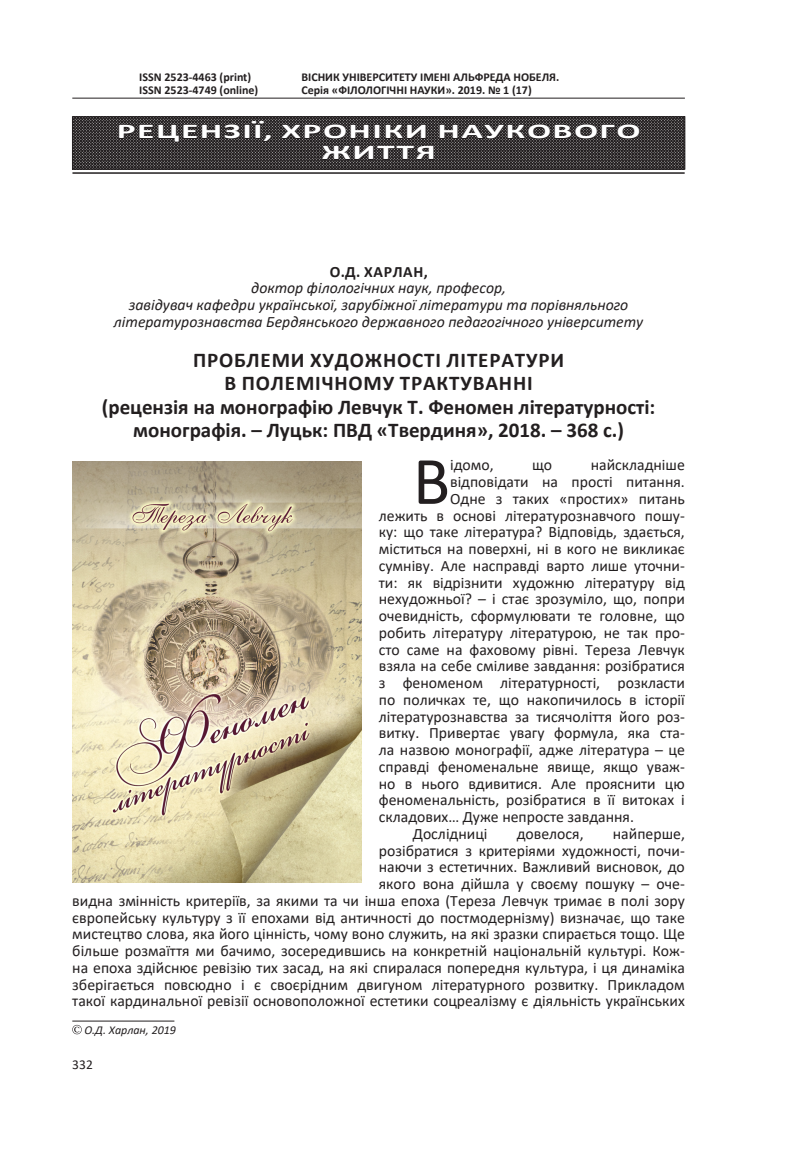
<style>
.page{position:relative;width:787px;height:1149px;background:#fff}
.page>*{position:absolute;margin:0;border:0;box-sizing:border-box;transform-origin:0 0}
.Буквица{font:68.55px "Calibri";color:#231f20}
.ОСНОВНОЙ{font:700 21px/23.2px "Calibri";color:#231f20;text-align:center}
.Название_статьи{font:700 21px "Calibri";letter-spacing:.04em;color:#231f20}
.Рубрика{font:700 21px/21px "Calibri";letter-spacing:.04em;color:#fff;text-align:center;scale:1.7 1}
.Буквица-2{font:15.75px "Calibri";color:#231f20}
.ОСНОВНОЙ-2{font:15.75px/16.8px "Calibri";color:#231f20;text-align:right}
.место_работ{font:italic 15.75px/16.8px "Calibri";color:#231f20;text-align:center}
.автор{font:700 15.75px "Calibri";letter-spacing:.04em;color:#231f20}
.t1{font:13.5px "Calibri";color:#231f20}
.t2{font:700 12px "Calibri";color:#231f20}
.знак_охрани{font:italic 12px "Calibri";color:#231f20}
</style>
<div class="page">
<hr style="left:72px;top:98px;width:613px;height:1px;background:#231f20">
<img style="left:74px;top:119px;width:609px;height:48px">
<div style="left:72px;top:117px;width:613px;height:52px;border:1px solid #231f20"></div>
<hr style="left:72px;top:172px;width:612px;height:2px;background:#231f20">
<svg style="left:118px;top:121px;width:154px;height:22px;background:#383536"></svg>
<svg style="left:281px;top:123px;width:145px;height:16px;background:#373435"></svg>
<svg style="left:439px;top:123px;width:201px;height:16px;background:#373435"></svg>
<svg style="left:322px;top:145px;width:112px;height:17px;background:#383435"></svg>
<hr style="left:72px;top:1020px;width:102px;height:1px;background:#231f20">
<svg style="left:72px;top:1024px;width:10px;height:9px"></svg>
<img style="left:72px;top:461px;width:289px;height:421px">
<p class="t2" style="left:139px;top:68px;width:113px">ISSN 2523-4463 (print)</p>
<p class="t2" style="left:301px;top:68px;width:259px">ВІСНИК УНІВЕРСИТЕТУ ІМЕНІ АЛЬФРЕДА НОБЕЛЯ.</p>
<p class="t2" style="left:139px;top:81px;width:121px">ISSN 2523-4749 (online)</p>
<p class="t2" style="left:301px;top:81px;width:232px">Серія «ФІЛОЛОГІЧНІ НАУКИ». 2019. № 1 (17)</p>
<p class="Рубрика" style="left:117px;top:121px;width:309px">РЕЦЕНЗІЇ, ХРОНІКИ НАУКОВОГО<br>ЖИТТЯ</p>
<p class="автор" style="left:330px;top:260px;width:99px">О.Д. ХАРЛАН,</p>
<p class="место_работ" style="left:251px;top:279px;width:256px">доктор філологічних наук, професор,</p>
<p class="место_работ" style="left:114px;top:296px;width:531px">завідувач кафедри української, зарубіжної літератури та порівняльного літературознавства Бердянського державного педагогічного університету</p>
<p class="Название_статьи" style="left:193px;top:345px;width:372px">ПРОБЛЕМИ ХУДОЖНОСТІ ЛІТЕРАТУРИ</p>
<p class="Название_статьи" style="left:224px;top:368px;width:310px">В ПОЛЕМІЧНОМУ ТРАКТУВАННІ</p>
<p class="ОСНОВНОЙ" style="left:102px;top:394px;width:555px">(рецензія на монографію Левчук Т. Феномен літературності: монографія. – Луцьк: ПВД «Твердиня», 2018. – 368 с.)</p>
<p class="Буквица" style="left:413px;top:433px;width:39px">В</p>
<p class="Буквица-2" style="left:450px;top:454px;width:45px">ідомо,</p>
<p class="Буквица-2" style="left:532px;top:454px;width:22px">що</p>
<p class="Буквица-2" style="left:590px;top:454px;width:96px">найскладніше</p>
<p class="Буквица-2" style="left:450px;top:471px;width:236px">відповідати на прості питання.</p>
<p class="Буквица-2" style="left:450px;top:487px;width:236px">Одне з таких «простих» питань</p>
<p class="Буквица-2" style="left:379px;top:504px;width:307px">лежить в основі літературознавчого пошу-</p>
<p class="Буквица-2" style="left:379px;top:521px;width:307px">ку: що таке література? Відповідь, здається,</p>
<p class="Буквица-2" style="left:379px;top:537px;width:307px">міститься на поверхні, ні в кого не викликає</p>
<p class="Буквица-2" style="left:379px;top:554px;width:307px">сумніву. Але насправді варто лише уточни-</p>
<p class="Буквица-2" style="left:379px;top:571px;width:307px">ти: як відрізнити художню літературу від</p>
<p class="Буквица-2" style="left:379px;top:588px;width:307px">нехудожньої? – і стає зрозуміло, що, попри</p>
<p class="Буквица-2" style="left:379px;top:604px;width:307px">очевидність, сформулювати те головне, що</p>
<p class="Буквица-2" style="left:379px;top:621px;width:307px">робить літературу літературою, не так про-</p>
<p class="Буквица-2" style="left:379px;top:638px;width:307px">сто саме на фаховому рівні. Тереза Левчук</p>
<p class="Буквица-2" style="left:379px;top:655px;width:307px">взяла на себе сміливе завдання: розібратися</p>
<p class="Буквица-2" style="left:379px;top:671px;width:307px">з феноменом літературності, розкласти</p>
<p class="Буквица-2" style="left:379px;top:688px;width:307px">по поличках те, що накопичилось в історії</p>
<p class="Буквица-2" style="left:379px;top:705px;width:307px">літературознавства за тисячоліття його роз-</p>
<p class="Буквица-2" style="left:379px;top:722px;width:307px">витку. Привертає увагу формула, яка ста-</p>
<p class="Буквица-2" style="left:379px;top:738px;width:307px">ла назвою монографії, адже література – це</p>
<p class="Буквица-2" style="left:379px;top:755px;width:307px">справді феноменальне явище, якщо уваж-</p>
<p class="Буквица-2" style="left:379px;top:772px;width:307px">но в нього вдивитися. Але прояснити цю</p>
<p class="Буквица-2" style="left:379px;top:789px;width:307px">феноменальність, розібратися в її витоках і</p>
<p class="Буквица-2" style="left:379px;top:805px;width:257px">складових… Дуже непросте завдання.</p>
<p class="ОСНОВНОЙ-2" style="left:413px;top:824px;width:76px">Дослідниці</p>
<p class="ОСНОВНОЙ-2" style="left:516px;top:824px;width:68px">довелося,</p>
<p class="ОСНОВНОЙ-2" style="left:72px;top:824px;width:614px">найперше,<br>розібратися з критеріями художності, почи-<br>наючи з естетичних. Важливий висновок, до<br>якого вона дійшла у своєму пошуку – оче-<br>видна змінність критеріїв, за якими та чи інша епоха (Тереза Левчук тримає в полі зору європейську культуру з її епохами від античності до постмодернізму) визначає, що таке мистецтво слова, яка його цінність, чому воно служить, на які зразки спирається тощо. Ще більше розмаїття ми бачимо, зосередившись на конкретній національній культурі. Кож&shy;на епоха здійснює ревізію тих засад, на які спиралася попередня культура, і ця динаміка зберігається повсюдно і є своєрідним двигуном літературного розвитку. Прикладом такої кардинальної ревізії основоположної естетики соцреалізму є діяльність українських</p>
<p class="знак_охрани" style="left:84px;top:1021px;width:93px">О.Д. Харлан, 2019</p>
<p class="t1" style="left:72px;top:1054px;width:22px">332</p>
</div>
